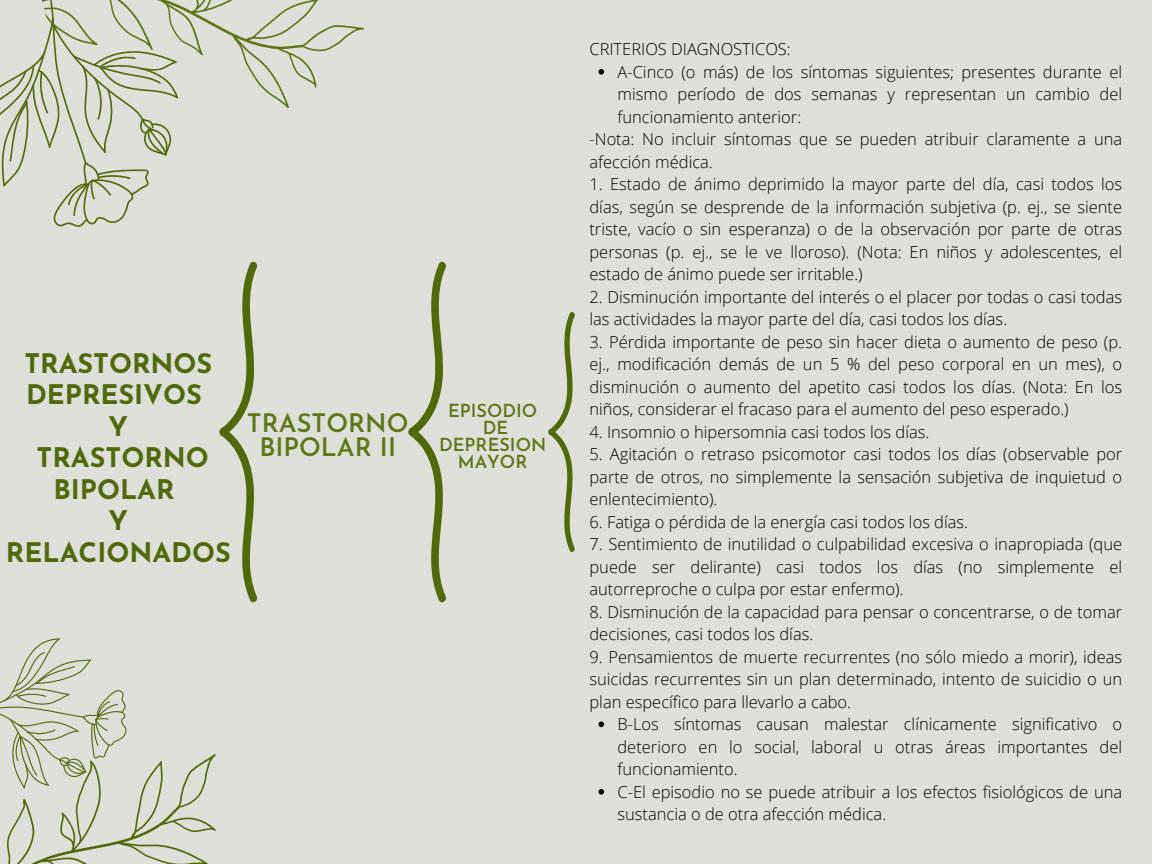
<style>
.page{position:relative;width:1152px;height:864px;background:#dedfd9}
.page>*{position:absolute;margin:0;border:0;box-sizing:border-box;transform-origin:0 0}
.t1{font:700 27px/31.5px "Josefin Sans";color:#50690b;text-align:center}
.t2{font:600 25.5px/24.8px "Josefin Sans";color:#5d7616;text-align:center}
.t3{font:600 18px/16.8px "Josefin Sans";color:#5d7616;text-align:center}
.t4{font:300 16.5px/22.5px "Open Sans";color:#000;text-align:justify}
</style>
<div class="page">
<svg style="left:7px;top:754px;width:209px;height:110px"></svg>
<svg style="left:178px;top:0;width:186px;height:108px"></svg>
<svg style="left:0;top:638px;width:127px;height:150px"></svg>
<svg style="left:0;top:0;width:178px;height:227px"></svg>
<svg style="left:598px;top:69px;width:6px;height:6px"></svg>
<svg style="left:598px;top:721px;width:6px;height:6px"></svg>
<svg style="left:598px;top:789px;width:6px;height:6px"></svg>
<svg style="left:219px;top:261px;width:39px;height:342px"></svg>
<svg style="left:408px;top:261px;width:38px;height:342px"></svg>
<svg style="left:548px;top:312px;width:27px;height:240px"></svg>
<p class="t1" style="left:6px;top:350px;width:226px">TRASTORNOS<br>DEPRESIVOS<br>Y<br>TRASTORNO<br>BIPOLAR<br>Y<br>RELACIONADOS</p>
<p class="t2" style="left:247px;top:413px;width:163px">TRASTORNO<br>BIPOLAR II</p>
<p class="t3" style="left:439px;top:404px;width:109px">EPISODIO<br>DE<br>DEPRESION<br>MAYOR</p>
<p class="t4" style="left:589px;top:38px;width:203px">CRITERIOS DIAGNOSTICOS:</p>
<p class="t4" style="left:618px;top:60px;width:506px">A-Cinco (o más) de los síntomas siguientes; presentes durante el mismo período de dos semanas y representan un cambio del funcionamiento anterior:</p>
<p class="t4" style="left:589px;top:128px;width:534px">-Nota: No incluir síntomas que se pueden atribuir claramente a una afección médica.</p>
<p class="t4" style="left:589px;top:173px;width:534px">1. Estado de ánimo deprimido la mayor parte del día, casi todos los días, según se desprende de la información subjetiva (p. ej., se siente triste, vacío o sin esperanza) o de la observación por parte de otras personas (p. ej., se le ve lloroso). (Nota: En niños y adolescentes, el estado de ánimo puede ser irritable.)</p>
<h1 class="t4" style="left:589px;top:285px;width:534px">2. Disminución importante del interés o el placer por todas o casi todas las actividades la mayor parte del día, casi todos los días.</h1>
<h2 class="t4" style="left:589px;top:330px;width:534px">3. Pérdida importante de peso sin hacer dieta o aumento de peso (p. ej., modificación demás de un 5 % del peso corporal en un mes), o disminución o aumento del apetito casi todos los días. (Nota: En los niños, considerar el fracaso para el aumento del peso esperado.)</h2>
<h1 class="t4" style="left:589px;top:420px;width:341px">4. Insomnio o hipersomnia casi todos los días.</h1>
<p class="t4" style="left:589px;top:443px;width:534px">5. Agitación o retraso psicomotor casi todos los días (observable por parte de otros, no simplemente la sensación subjetiva de inquietud o enlentecimiento).</p>
<p class="t4" style="left:589px;top:510px;width:380px">6. Fatiga o pérdida de la energía casi todos los días.</p>
<h3 class="t4" style="left:589px;top:533px;width:534px">7. Sentimiento de inutilidad o culpabilidad excesiva o inapropiada (que puede ser delirante) casi todos los días (no simplemente el autorreproche o culpa por estar enfermo).</h3>
<p class="t4" style="left:589px;top:600px;width:534px">8. Disminución de la capacidad para pensar o concentrarse, o de tomar decisiones, casi todos los días.</p>
<p class="t4" style="left:589px;top:645px;width:534px">9. Pensamientos de muerte recurrentes (no sólo miedo a morir), ideas suicidas recurrentes sin un plan determinado, intento de suicidio o un plan específico para llevarlo a cabo.</p>
<p class="t4" style="left:618px;top:713px;width:506px">B-Los síntomas causan malestar clínicamente significativo o deterioro en lo social, laboral u otras áreas importantes del funcionamiento.</p>
<p class="t4" style="left:618px;top:780px;width:506px">C-El episodio no se puede atribuir a los efectos fisiológicos de una sustancia o de otra afección médica.</p>
</div>
